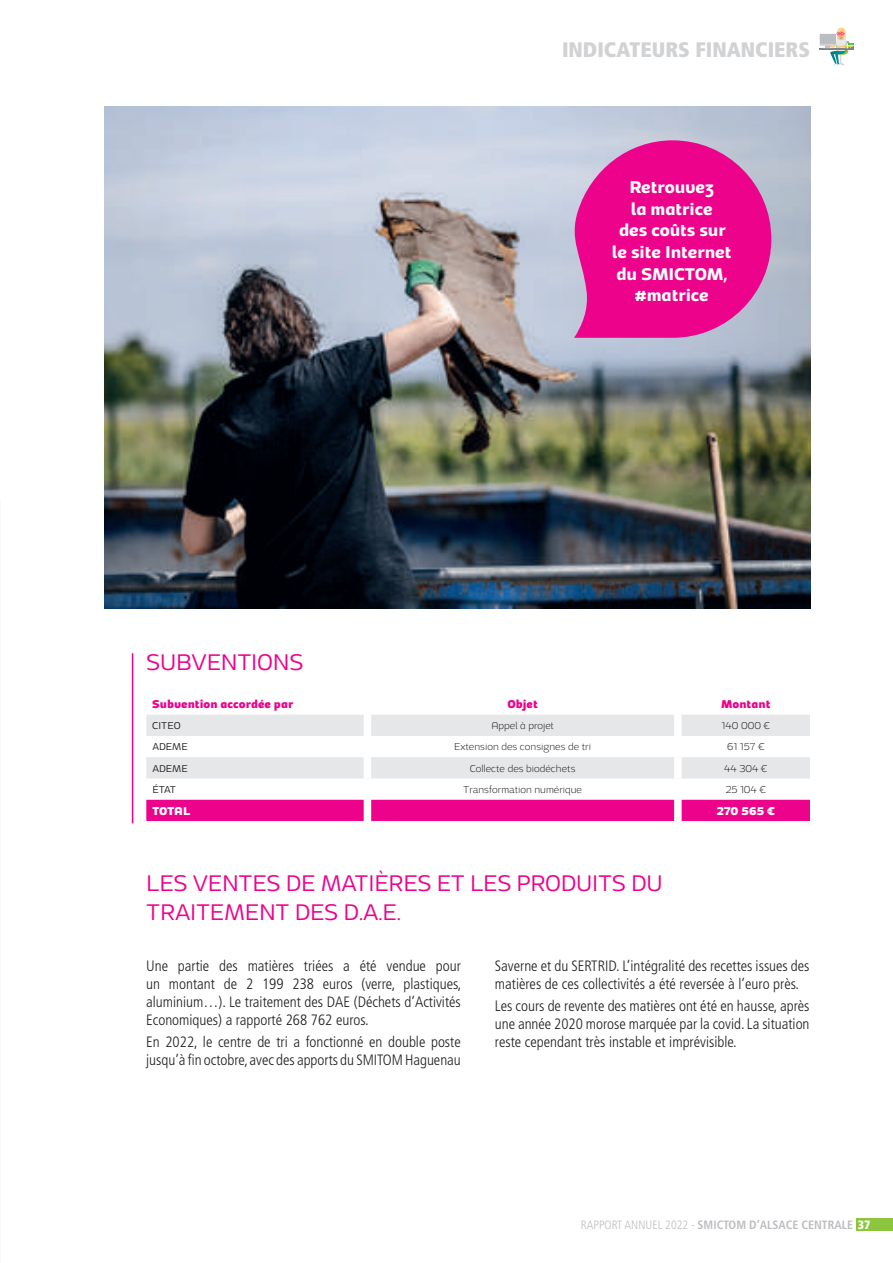
<style>
.page{position:relative;width:893px;height:1263px;background:#fff}
.page>*{position:absolute;margin:0;border:0;box-sizing:border-box;transform-origin:0 0}
.t1{font:300 24px/28.8px "Adria Grotesk";letter-spacing:-.01em;color:#ed028c}
.t2{font:900 condensed 21px "Frutiger LT Std";color:#d1d2d4}
.t3{font:italic 18px/21.6px "Adria Grotesk Bold Upright";letter-spacing:-.01em;color:#fff;text-align:center}
.t4{font:300 condensed 15px/18px "Frutiger LT Std";color:#231f20;text-align:justify}
.t5{font:700 condensed 12px "Frutiger LT Std";color:#bcbdc0}
.t6{font:italic 12px "Adria Grotesk Black Upright";color:#ed028c}
.t7{font:italic 12px "Adria Grotesk Black Upright";color:#fff}
.t8{font:200 10.5px "Adria Grotesk";color:#231f20}
.t9{font:italic 10.5px "Adria Grotesk Extra Light Upright";color:#231f20}
.t10{font:300 10.5px "Adria Grotesk";color:#231f20}
.s1{font-weight:300}
.s2{font-weight:900;color:#fff}
</style>
<div class="page">
<img style="left:104px;top:106px;width:706px;height:502px">
<div style="left:857px;top:1218px;width:36px;height:13px;background:#8bc63e"></div>
<svg style="left:820px;top:28px;width:34px;height:38px"></svg>
<svg style="left:569px;top:140px;width:202px;height:198px"></svg>
<svg style="left:146px;top:778px;width:664px;height:22px"></svg>
<svg style="left:146px;top:715px;width:664px;height:63px"></svg>
<div style="left:146px;top:800px;width:664px;height:21px;background:#ed028c"></div>
<div style="left:364px;top:715px;width:7px;height:21px;background:#fff"></div>
<div style="left:674px;top:715px;width:8px;height:21px;background:#fff"></div>
<div style="left:364px;top:736px;width:7px;height:21px;background:#fff"></div>
<div style="left:674px;top:736px;width:8px;height:21px;background:#fff"></div>
<div style="left:364px;top:757px;width:7px;height:21px;background:#fff"></div>
<div style="left:674px;top:757px;width:8px;height:21px;background:#fff"></div>
<div style="left:364px;top:778px;width:7px;height:22px;background:#fff"></div>
<div style="left:674px;top:778px;width:8px;height:22px;background:#fff"></div>
<div style="left:364px;top:800px;width:7px;height:21px;background:#fff"></div>
<div style="left:674px;top:800px;width:8px;height:21px;background:#fff"></div>
<hr style="left:132px;top:653px;width:1px;height:170px;background:#ed028c">
<h2 class="t2" style="left:562px;top:37px;width:250px">INDICATEURS FINANCIERS</h2>
<h1 class="t1" style="left:146px;top:648px;width:159px">SUBVENTIONS</h1>
<p class="t3" style="left:612px;top:177px;width:121px">Retrouvez<br>la matrice<br>des coûts sur le site Internet du SMICTOM, #matrice</p>
<p class="t6" style="left:152px;top:697px;width:142px">Subvention accordée par</p>
<p class="t6" style="left:507px;top:697px;width:32px">Objet</p>
<p class="t6" style="left:721px;top:697px;width:51px">Montant</p>
<p class="t10" style="left:152px;top:719px;width:30px">CITEO</p>
<p class="t9" style="left:491px;top:720px;width:64px">Appel à projet</p>
<p class="t9" style="left:722px;top:720px;width:50px">140 000 €</p>
<p class="t10" style="left:152px;top:741px;width:37px">ADEME</p>
<p class="t8" style="left:454px;top:741px;width:138px">Extension des consignes de tri</p>
<p class="t9" style="left:727px;top:741px;width:39px">61 157 €</p>
<p class="t10" style="left:152px;top:762px;width:37px">ADEME</p>
<p class="t8" style="left:470px;top:762px;width:107px">Collecte des biodéchets</p>
<p class="t9" style="left:724px;top:762px;width:45px">44 304 €</p>
<p class="t10" style="left:152px;top:783px;width:25px">ÉTAT</p>
<p class="t8" style="left:463px;top:783px;width:120px">Transformation numérique</p>
<p class="t9" style="left:726px;top:783px;width:42px">25 104 €</p>
<p class="t7" style="left:152px;top:803px;width:39px">TOTAL</p>
<p class="t7" style="left:717px;top:803px;width:60px">270 565 €</p>
<h1 class="t1" style="left:146px;top:869px;width:518px">LES VENTES DE MATIÈRES ET LES PRODUITS DU<br>TRAITEMENT DES D.A.E.</h1>
<p class="t4" style="left:146px;top:957px;width:317px">Une partie des matières triées a été vendue pour un montant de 2 199 238 euros (verre, plastiques, aluminium…). Le traitement des DAE (Déchets d’Activités Economiques) a rapporté 268 762 euros.</p>
<p class="t4" style="left:146px;top:1033px;width:316px">En 2022, le centre de tri a fonctionné en double poste jusqu’à fin octobre, avec des apports du SMITOM Haguenau</p>
<p class="t4" style="left:495px;top:957px;width:316px">Saverne et du SERTRID. L’intégralité des recettes issues des matières de ces collectivités a été reversée à l’euro près.</p>
<p class="t4" style="left:495px;top:997px;width:316px">Les cours de revente des matières ont été en hausse, après une année 2020 morose marquée par la covid. La situation reste cependant très instable et imprévisible.</p>
<p class="t5" style="left:581px;top:1218px;width:291px"><span class="s1">RAPPORT ANNUEL 2022 -</span> SMICTOM D’ALSACE CENTRALE <span class="s2">37</span></p>
</div>
